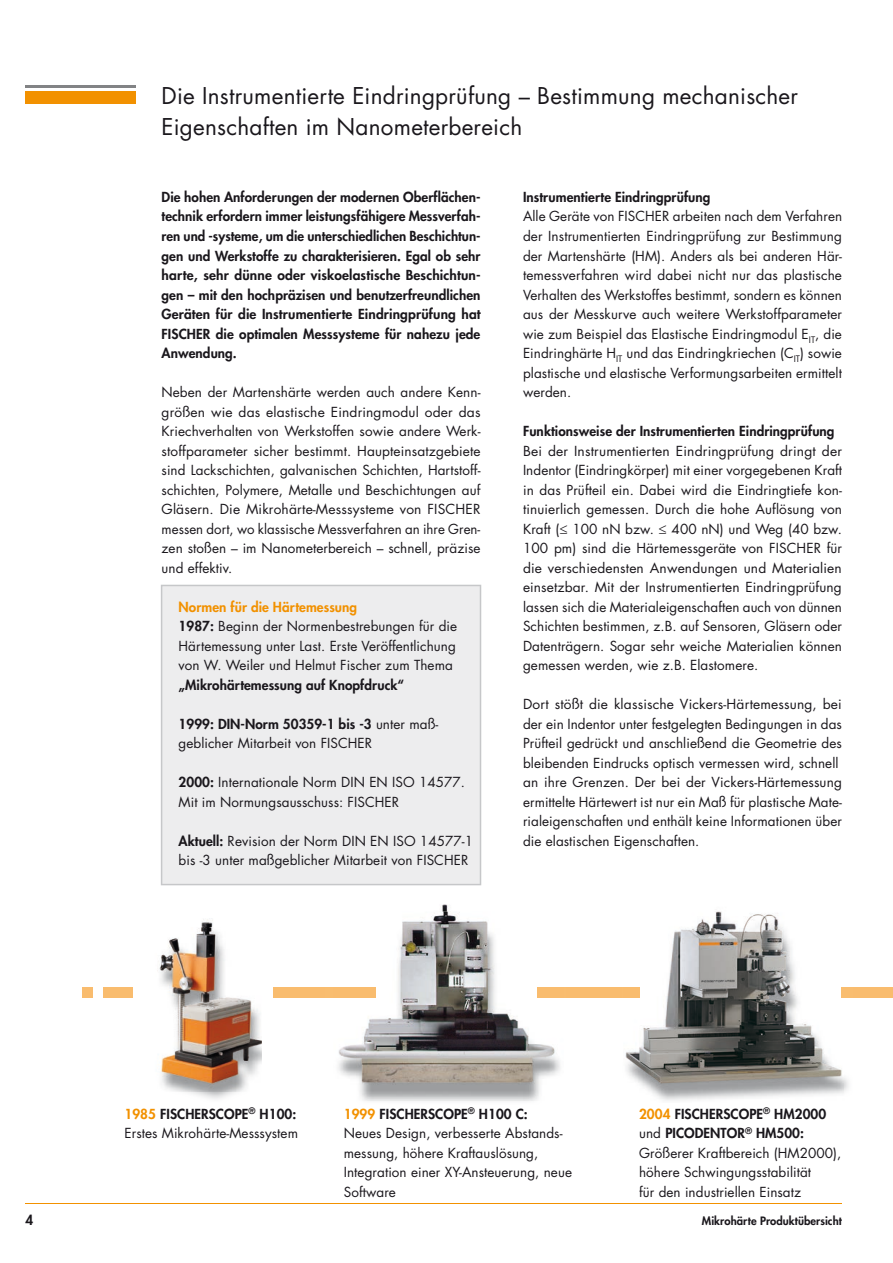
<style>
.page{position:relative;width:893px;height:1263px;background:#fff}
.page>*{position:absolute;margin:0;border:0;box-sizing:border-box;transform-origin:0 0}
.t1{font:22.5px/31.5px "Futura Std";letter-spacing:.01em;color:#1a171c}
.t2{font:13.5px/19.5px "Futura Std";letter-spacing:.005em;color:#1a171c}
.t3{font:800 13.5px/19.5px "Futura Std";letter-spacing:.005em;color:#1a171c;text-align:justify}
.t4{font:800 11.25px "Futura Std";letter-spacing:.005em;color:#1a171c}
.s1{font-weight:800;color:#f29100}
.s2{font-weight:800}
</style>
<div class="page">
<div style="left:26px;top:91px;width:110px;height:13px;background:#f29100"></div>
<hr style="left:26px;top:85px;width:110px;height:2px;background:#828385">
<hr style="left:26px;top:1203px;width:816px;height:1px;background:#f29100">
<div style="left:161px;top:585px;width:320px;height:300px;background:#ededee"></div>
<img style="left:625px;top:916px;width:219px;height:185px">
<img style="left:157px;top:919px;width:105px;height:173px">
<img style="left:338px;top:904px;width:222px;height:197px">
<div style="left:853px;top:987px;width:40px;height:11px;background:#f9bc6e"></div>
<svg style="left:841px;top:987px;width:12px;height:11px"></svg>
<div style="left:103px;top:987px;width:30px;height:11px;background:#f9bc6e"></div>
<div style="left:273px;top:987px;width:52px;height:11px;background:#f9bc6e"></div>
<svg style="left:325px;top:987px;width:8px;height:11px"></svg>
<img style="left:333px;top:987px;width:42px;height:11px">
<div style="left:565px;top:987px;width:58px;height:11px;background:#f9bc6e"></div>
<img style="left:623px;top:987px;width:16px;height:11px">
<img style="left:537px;top:987px;width:27px;height:11px">
<div style="left:82px;top:987px;width:10px;height:11px;background:#f9bc6e"></div>
<h1 class="t1" style="left:162px;top:80px;width:638px">Die Instrumentierte Eindringprüfung – Bestimmung mechanischer<br>Eigenschaften im Nanometerbereich</h1>
<p class="t3" style="left:162px;top:187px;width:321px">Die hohen Anforderungen der modernen Oberflächen&shy;technik erfordern immer leistungsfähigere Messverfah&shy;ren und -systeme, um die unterschiedlichen Beschichtun&shy;gen und Werkstoffe zu charakterisieren. Egal ob sehr harte, sehr dünne oder viskoelastische Beschichtun&shy;gen – mit den hochpräzisen und benutzerfreundlichen Geräten für die Instrumentierte Eindringprüfung hat FISCHER die optimalen Messsysteme für nahezu jede Anwendung.</p>
<p class="t2" style="left:162px;top:382px;width:321px;text-align:justify">Neben der Martenshärte werden auch andere Kenn&shy;größen wie das elastische Eindringmodul oder das Kriechverhalten von Werkstoffen sowie andere Werk&shy;stoffparameter sicher bestimmt. Haupteinsatzgebiete sind Lackschichten, galvanischen Schichten, Hartstoff&shy;schichten, Polymere, Metalle und Beschichtungen auf Gläsern. Die Mikrohärte-Messsysteme von FISCHER messen dort, wo klassische Messverfahren an ihre Gren&shy;zen stoßen – im Nanometerbereich – schnell, präzise und effektiv.</p>
<p class="t2" style="left:179px;top:597px;width:280px"><span class="s1">Normen für die Härtemessung<br></span><span class="s2">1987:</span> Beginn der Normenbestrebungen für die Härtemessung unter Last. Erste Veröffentlichung von W. Weiler und Helmut Fischer zum Thema</p>
<p class="t3" style="left:179px;top:675px;width:227px">„Mikrohärtemessung auf Knopfdruck“</p>
<p class="t2" style="left:179px;top:714px;width:261px"><span class="s2">1999: DIN-Norm 50359-1 bis -3</span> unter maß&shy;geblicher Mitarbeit von FISCHER</p>
<p class="t2" style="left:179px;top:772px;width:288px"><span class="s2">2000:</span> Internationale Norm DIN EN ISO 14577.<br>Mit im Normungsausschuss: FISCHER</p>
<p class="t2" style="left:179px;top:831px;width:296px"><span class="s2">Aktuell:</span> Revision der Norm DIN EN ISO 14577-1 bis -3 unter maßgeblicher Mitarbeit von FISCHER</p>
<p class="t3" style="left:523px;top:187px;width:189px">Instrumentierte Eindringprüfung</p>
<p class="t2" style="left:523px;top:207px;width:321px;text-align:justify">Alle Geräte von FISCHER arbeiten nach dem Verfahren der Instrumentierten Eindringprüfung zur Bestimmung der Martenshärte (HM). Anders als bei anderen Här&shy;temessverfahren wird dabei nicht nur das plastische Verhalten des Werkstoffes bestimmt, sondern es können aus der Messkurve auch weitere Werkstoffparameter wie zum Beispiel das Elastische Eindringmodul E<sub>IT</sub>, die Eindringhärte H<sub>IT</sub> und das Eindringkriechen (C<sub>IT</sub>) sowie plastische und elastische Verformungsarbeiten ermittelt werden.</p>
<p class="t3" style="left:523px;top:421px;width:313px">Funktionsweise der Instrumentierten Eindringprüfung</p>
<p class="t2" style="left:523px;top:441px;width:321px;text-align:justify">Bei der Instrumentierten Eindringprüfung dringt der Indentor (Eindringkörper) mit einer vorgegebenen Kraft in das Prüfteil ein. Dabei wird die Eindringtiefe kon&shy;tinuierlich gemessen. Durch die hohe Auflösung von Kraft (≤ 100 nN bzw. ≤ 400 nN) und Weg (40 bzw.<br>100 pm) sind die Härtemessgeräte von FISCHER für die verschiedensten Anwendungen und Materialien einsetzbar. Mit der Instrumentierten Eindringprüfung lassen sich die Materialeigenschaften auch von dünnen Schichten bestimmen, z.B. auf Sensoren, Gläsern oder Datenträgern. Sogar sehr weiche Materialien können gemessen werden, wie z.B. Elastomere.</p>
<p class="t2" style="left:523px;top:694px;width:320px">Dort stößt die klassische Vickers-Härtemessung, bei der ein Indentor unter festgelegten Bedingungen in das Prüfteil gedrückt und anschließend die Geometrie des bleibenden Eindrucks optisch vermessen wird, schnell an ihre Grenzen. Der bei der Vickers-Härtemessung ermittelte Härtewert ist nur ein Maß für plastische Mate&shy;rialeigenschaften und enthält keine Informationen über die elastischen Eigenschaften.</p>
<p class="t2" style="left:124px;top:1104px;width:175px"><span class="s1">1985</span> <span class="s2">FISCHERSCOPE</span><sup>®</sup> <span class="s2">H100:<br></span>Erstes Mikrohärte-Messsystem</p>
<p class="t2" style="left:344px;top:1104px;width:230px"><span class="s1">1999</span> <span class="s2">FISCHERSCOPE</span><sup>®</sup> <span class="s2">H100 C:<br></span>Neues Design, verbesserte Abstands&shy;messung, höhere Kraftauslösung,<br>Integration einer XY-Ansteuerung, neue<br>Software</p>
<p class="t2" style="left:639px;top:1104px;width:204px"><span class="s1">2004</span> <span class="s2">FISCHERSCOPE</span><sup>®</sup> <span class="s2">HM2000 </span>und <span class="s2">PICODENTOR</span><sup>®</sup> <span class="s2">HM500:<br></span>Größerer Kraftbereich (HM2000), höhere Schwingungsstabilität<br>für den industri ellen Einsatz</p>
<p class="t3" style="left:26px;top:1210px;width:9px">4</p>
<p class="t4" style="left:702px;top:1213px;width:142px">Mikrohärte Produktübersicht</p>
</div>
